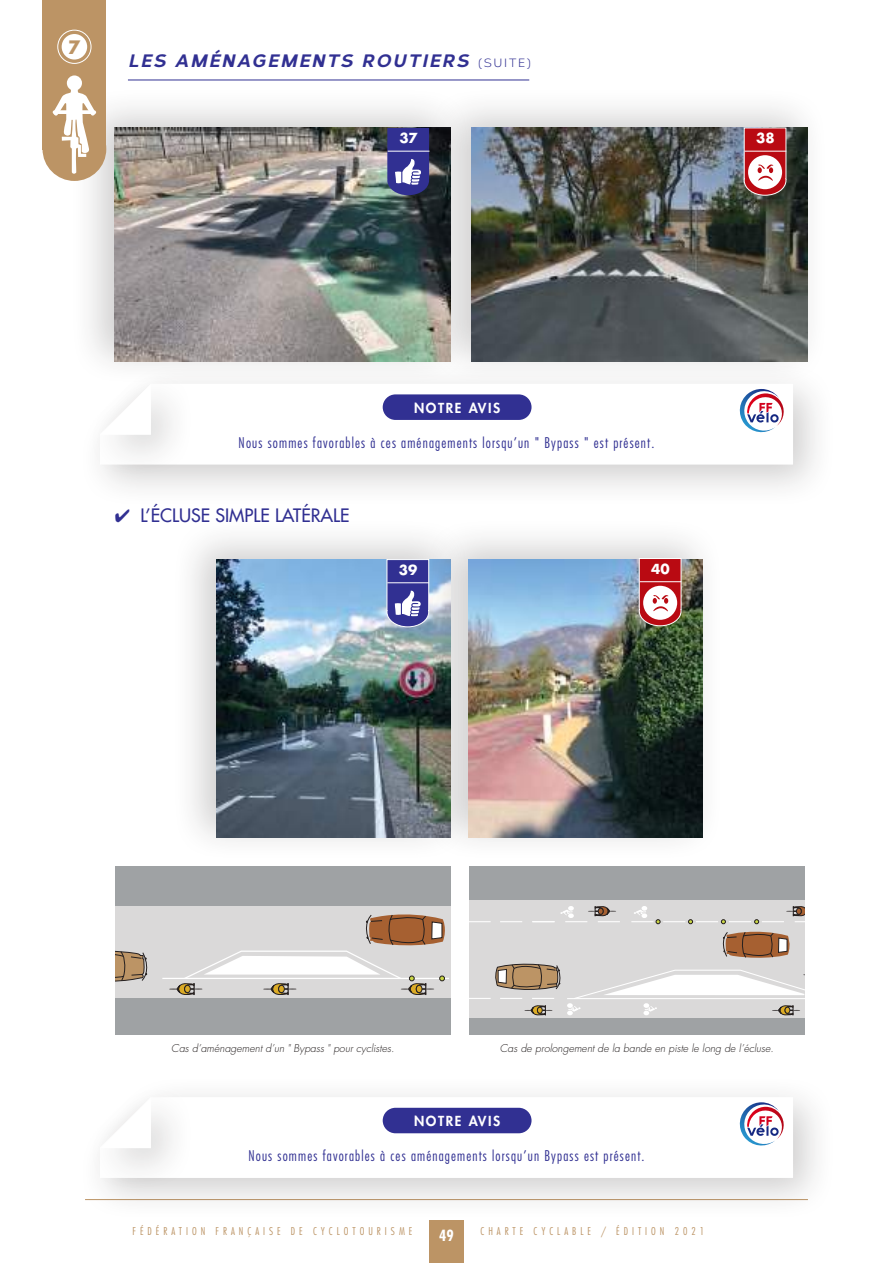
<style>
.page{position:relative;width:893px;height:1263px;background:#fff}
.page>*{position:absolute;margin:0;border:0;box-sizing:border-box;transform-origin:0 0}
.t1{font:italic 800 18px "Corbert";letter-spacing:.11em;color:#313092}
.t2{font:18px "Futura";color:#313092}
.t3{font:700 18px "Futura";color:#bc9465}
.t4{font:700 condensed 15px "Futura";color:#fff}
.t5{font:300 condensed 14.4px "Futura";letter-spacing:.08em;color:#313092}
.t6{font:800 13.5px "Futura";letter-spacing:.12em;color:#fff}
.t7{font:700 13.5px "Futura";color:#fff}
.t8{font:italic 300 10.5px "Futura";color:#241f1f}
.t9{font:300 condensed 10.5px "Futura";letter-spacing:.38em;color:#bc9465}
.s1{font-weight:400;font-style:normal;font-size:12px}
</style>
<div class="page">
<div style="left:429px;top:1220px;width:34px;height:43px;background:#bc9465"></div>
<div style="left:69px;top:85px;width:403px;height:301px;background:#241f1f;opacity:.22"></div>
<img style="left:115px;top:128px;width:311px;height:233px">
<svg style="left:387px;top:128px;width:39px;height:67px;background:#50509f"></svg>
<div style="left:426px;top:85px;width:403px;height:301px;background:#241f1f;opacity:.22"></div>
<img style="left:472px;top:128px;width:336px;height:233px">
<svg style="left:743px;top:127px;width:44px;height:69px"></svg>
<hr style="left:128px;top:80px;width:401px;height:1px;background:#313092">
<div style="left:43px;top:0;width:63px;height:149px;background:#bc9465"></div>
<div style="left:43px;top:117px;width:63px;height:64px;background:#bc9465;border-radius:50%"></div>
<div style="left:62px;top:34px;width:25px;height:26px;background:#fff;border-radius:50%"></div>
<div style="left:57px;top:30px;width:34px;height:34px;border:1px solid #fff;border-radius:50%"></div>
<svg style="left:52px;top:75px;width:45px;height:99px"></svg>
<div style="left:469px;top:899px;width:335px;height:120px;background:#dad9d9"></div>
<div style="left:469px;top:866px;width:335px;height:33px;background:#9fa2a4"></div>
<div style="left:469px;top:1019px;width:335px;height:16px;background:#9fa2a4"></div>
<svg style="left:723px;top:932px;width:66px;height:26px;background:#a26f4e"></svg>
<svg style="left:495px;top:964px;width:65px;height:26px;background:#a4896b"></svg>
<svg style="left:524px;top:1005px;width:29px;height:10px"></svg>
<svg style="left:567px;top:969px;width:237px;height:46px"></svg>
<svg style="left:500px;top:921px;width:22px;height:1px"></svg>
<svg style="left:469px;top:921px;width:22px;height:1px"></svg>
<svg style="left:532px;top:998px;width:22px;height:1px"></svg>
<svg style="left:500px;top:998px;width:22px;height:1px"></svg>
<svg style="left:469px;top:998px;width:22px;height:1px"></svg>
<svg style="left:532px;top:906px;width:88px;height:16px"></svg>
<svg style="left:631px;top:906px;width:173px;height:18px"></svg>
<div style="left:78px;top:361px;width:759px;height:148px;background:#241f1f;opacity:.22"></div>
<svg style="left:195px;top:384px;width:598px;height:81px"></svg>
<div style="left:83px;top:367px;width:112px;height:112px;background:#241f1f;opacity:.22"></div>
<svg style="left:100px;top:384px;width:51px;height:51px"></svg>
<div style="left:383px;top:394px;width:148px;height:26px;background:#313092;border-radius:13px"></div>
<svg style="left:737px;top:389px;width:49px;height:46px"></svg>
<div style="left:78px;top:1074px;width:759px;height:148px;background:#241f1f;opacity:.22"></div>
<svg style="left:195px;top:1097px;width:598px;height:81px"></svg>
<div style="left:83px;top:1080px;width:112px;height:112px;background:#241f1f;opacity:.22"></div>
<svg style="left:100px;top:1097px;width:51px;height:51px"></svg>
<div style="left:383px;top:1108px;width:148px;height:25px;background:#313092;border-radius:13px"></div>
<svg style="left:737px;top:1102px;width:49px;height:46px"></svg>
<div style="left:115px;top:905px;width:335px;height:106px;background:#dad9d9"></div>
<div style="left:115px;top:998px;width:335px;height:37px;background:#9fa2a4"></div>
<div style="left:115px;top:866px;width:335px;height:39px;background:#9fa2a4"></div>
<svg style="left:115px;top:951px;width:32px;height:30px"></svg>
<hr style="left:162px;top:978px;width:287px;height:1px;background:#fff">
<svg style="left:169px;top:914px;width:276px;height:81px"></svg>
<div style="left:171px;top:517px;width:301px;height:346px;background:#241f1f;opacity:.22"></div>
<img style="left:216px;top:559px;width:207px;height:279px">
<svg style="left:386px;top:559px;width:37px;height:69px;background:#5f5faa"></svg>
<div style="left:423px;top:517px;width:301px;height:346px;background:#241f1f;opacity:.22"></div>
<img style="left:469px;top:559px;width:234px;height:279px">
<svg style="left:638px;top:558px;width:44px;height:68px"></svg>
<p class="t3" style="left:68px;top:35px;width:14px">7</p>
<p class="t1" style="left:128px;top:46px;width:404px">LES AMÉNAGEMENTS ROUTIERS <span class="s1">(SUITE)</span></p>
<p class="t7" style="left:399px;top:129px;width:20px">37</p>
<p class="t7" style="left:756px;top:129px;width:20px">38</p>
<p class="t6" style="left:414px;top:399px;width:88px">NOTRE AVIS</p>
<p class="t5" style="left:239px;top:434px;width:417px">Nous sommes favorables à ces aménagements lorsqu’un " Bypass " est présent.</p>
<p class="t2" style="left:115px;top:504px;width:236px">✔ L’ÉCLUSE SIMPLE LATÉRALE</p>
<p class="t7" style="left:399px;top:560px;width:20px">39</p>
<p class="t7" style="left:651px;top:559px;width:20px">40</p>
<p class="t8" style="left:171px;top:1042px;width:224px">Cas d’aménagement d’un " Bypass " pour cyclistes.</p>
<p class="t8" style="left:500px;top:1042px;width:275px">Cas de prolongement de la bande en piste le long de l’écluse.</p>
<p class="t6" style="left:414px;top:1112px;width:88px">NOTRE AVIS</p>
<p class="t5" style="left:248px;top:1147px;width:398px">Nous sommes favorables à ces aménagements lorsqu’un Bypass est présent.</p>
<p class="t9" style="left:132px;top:1225px;width:281px">FÉDÉRATION FRANÇAISE DE CYCLOTOURISME</p>
<p class="t9" style="left:480px;top:1225px;width:225px">CHARTE CYCLABLE / ÉDITION 2021</p>
<p class="t4" style="left:439px;top:1226px;width:16px">49</p>
</div>
